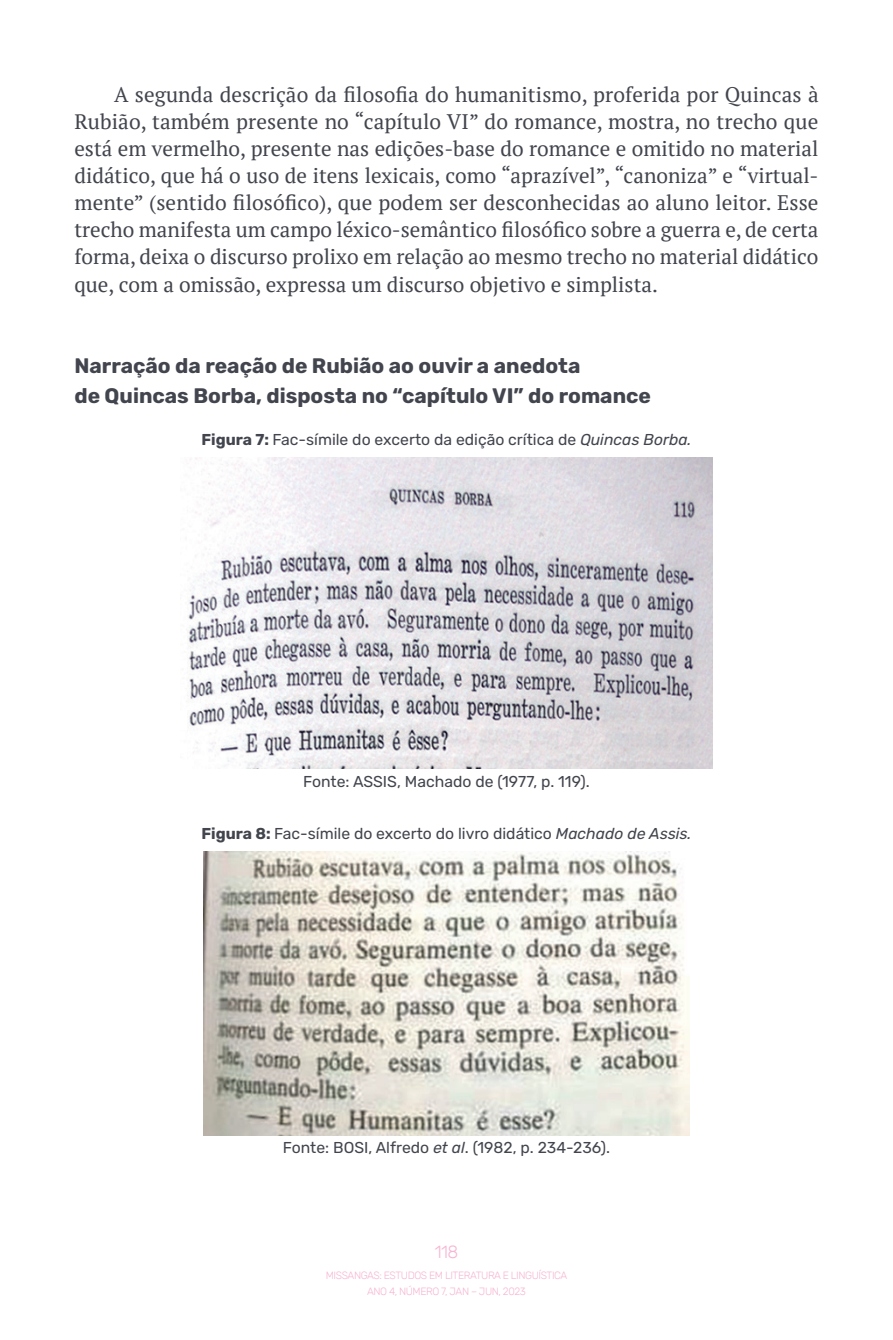
<style>
.page{position:relative;width:893px;height:1340px;background:#fff}
.page>*{position:absolute;margin:0;border:0;box-sizing:border-box;transform-origin:0 0}
.t1{font:21px/27.1px "PT Serif";color:#42454d;text-align:justify}
.t2{font:700 21px/29.8px "Rubik";color:#42454d}
.t3{font:300 17.5px "Rubik";color:#f6b6d3}
.t4{font:15.75px "Rubik";color:#42454d}
.t5{font:300 10.5px/15.8px "Rubik";letter-spacing:-.04em;color:#f6b6d3;text-align:center}
.s1{font-weight:700}
.s2{font-style:italic}
</style>
<div class="page">
<img style="left:187px;top:458px;width:525px;height:310px">
<img style="left:203px;top:851px;width:487px;height:284px">
<p class="t1" style="left:74px;top:80px;width:746px;text-indent:40px">A segunda descrição da filosofia do humanitismo, proferida por Quincas à Rubião, também presente no “capítulo VI” do romance, mostra, no trecho que está em vermelho, presente nas edições-base do romance e omitido no material didático, que há o uso de itens lexicais, como “aprazível”, “canoniza” e “virtual&shy;mente” (sentido filosófico), que podem ser desconhecidas ao aluno leitor. Esse trecho manifesta um campo léxico-semântico filosófico sobre a guerra e, de certa forma, deixa o discurso prolixo em relação ao mesmo trecho no material didático que, com a omissão, expressa um discurso objetivo e simplista.</p>
<p class="t2" style="left:74px;top:351px;width:578px">Narração da reação de Rubião ao ouvir a anedota<br>de Quincas Borba, disposta no “capítulo VI” do romance</p>
<p class="t4" style="left:201px;top:430px;width:492px"><span class="s1">Figura 7:</span> Fac-símile do excerto da edição crítica de <span class="s2">Quincas Borba.</span></p>
<p class="t4" style="left:303px;top:772px;width:288px">Fonte: ASSIS, Machado de (1977, p. 119).</p>
<p class="t4" style="left:201px;top:824px;width:491px"><span class="s1">Figura 8:</span> Fac-símile do excerto do livro didático <span class="s2">Machado de Assis.</span></p>
<p class="t4" style="left:283px;top:1139px;width:329px">Fonte: BOSI, Alfredo <span class="s2">et al</span>. (1982, p. 234-236).</p>
<p class="t3" style="left:435px;top:1242px;width:25px">118</p>
<p class="t5" style="left:326px;top:1267px;width:243px">MISSANGAS: ESTUDOS EM LITERATURA E LINGUÍSTICA<br>ANO 4, NÚMERO 7, JAN – JUN, 2023</p>
</div>
